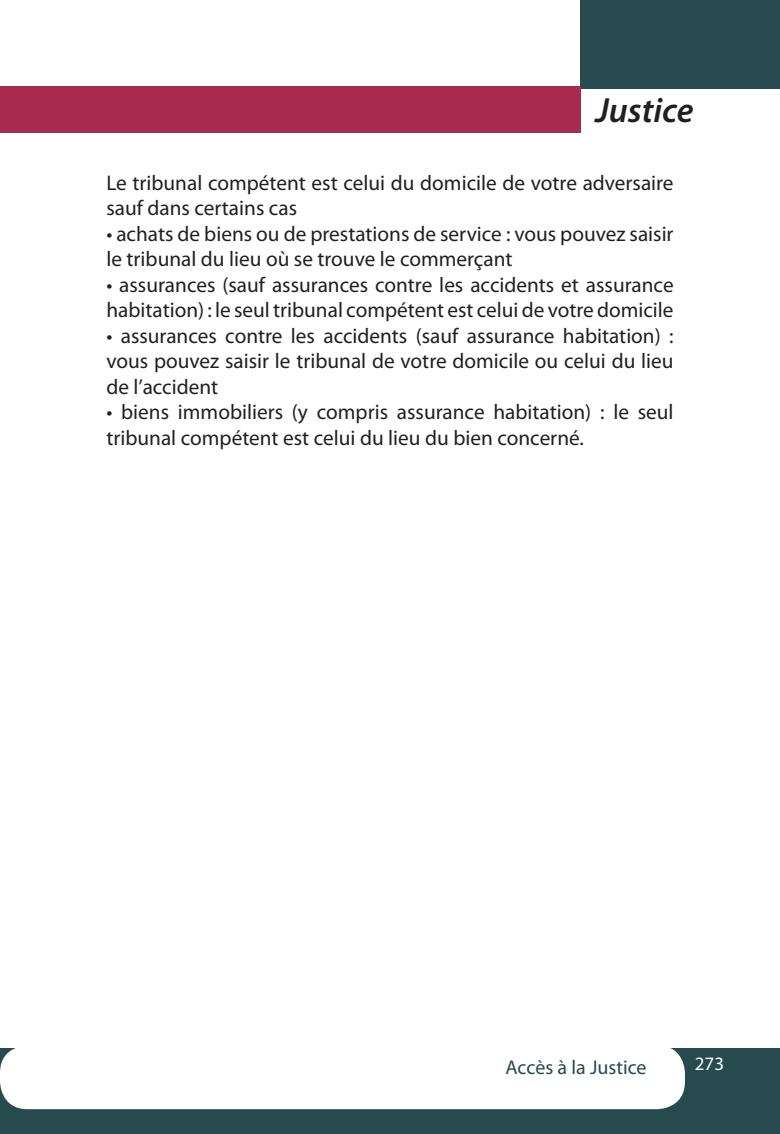
<style>
.page{position:relative;width:780px;height:1134px;background:#fff}
.page>*{position:absolute;margin:0;border:0;box-sizing:border-box;transform-origin:0 0}
.t1{font:italic 600 35px "Myriad Pro";color:#231f20}
.t2{font:21.25px/25.5px "Myriad Pro";color:#231f20}
.t3{font:20px "Myriad Pro";color:#264a4e}
.t4{font:19px "Myriad Pro";color:#fff}
</style>
<div class="page">
<div style="left:580px;top:0;width:200px;height:89px;background:#264a4e"></div>
<div style="left:0;top:86px;width:580px;height:47px;background:#a82a4f"></div>
<div style="left:0;top:1049px;width:780px;height:85px;background:#264a4e"></div>
<div style="left:0;top:1045px;width:685px;height:64px;background:#fff;border-radius:27px"></div>
<h1 class="t1" style="left:595px;top:88px;width:100px">Justice</h1>
<p class="t2" style="left:106px;top:169px;width:568px">Le tribunal compétent est celui du domicile de votre adversaire sauf dans certains cas</p>
<p class="t2" style="left:106px;top:220px;width:568px">• achats de biens ou de prestations de service : vous pouvez saisir le tribunal du lieu où se trouve le commerçant</p>
<p class="t2" style="left:106px;top:271px;width:568px">• assurances (sauf assurances contre les accidents et assurance habitation) : le seul tribunal compétent est celui de votre domicile</p>
<p class="t2" style="left:106px;top:322px;width:568px;text-align:justify">• assurances contre les accidents (sauf assurance habitation) : vous pouvez saisir le tribunal de votre domicile ou celui du lieu de l’accident</p>
<p class="t2" style="left:106px;top:399px;width:568px">• biens immobiliers (y compris assurance habitation) : le seul tribunal compétent est celui du lieu du bien concerné.</p>
<p class="t3" style="left:505px;top:1055px;width:142px">Accès à la Justice</p>
<p class="t4" style="left:694px;top:1051px;width:31px">273</p>
</div>
